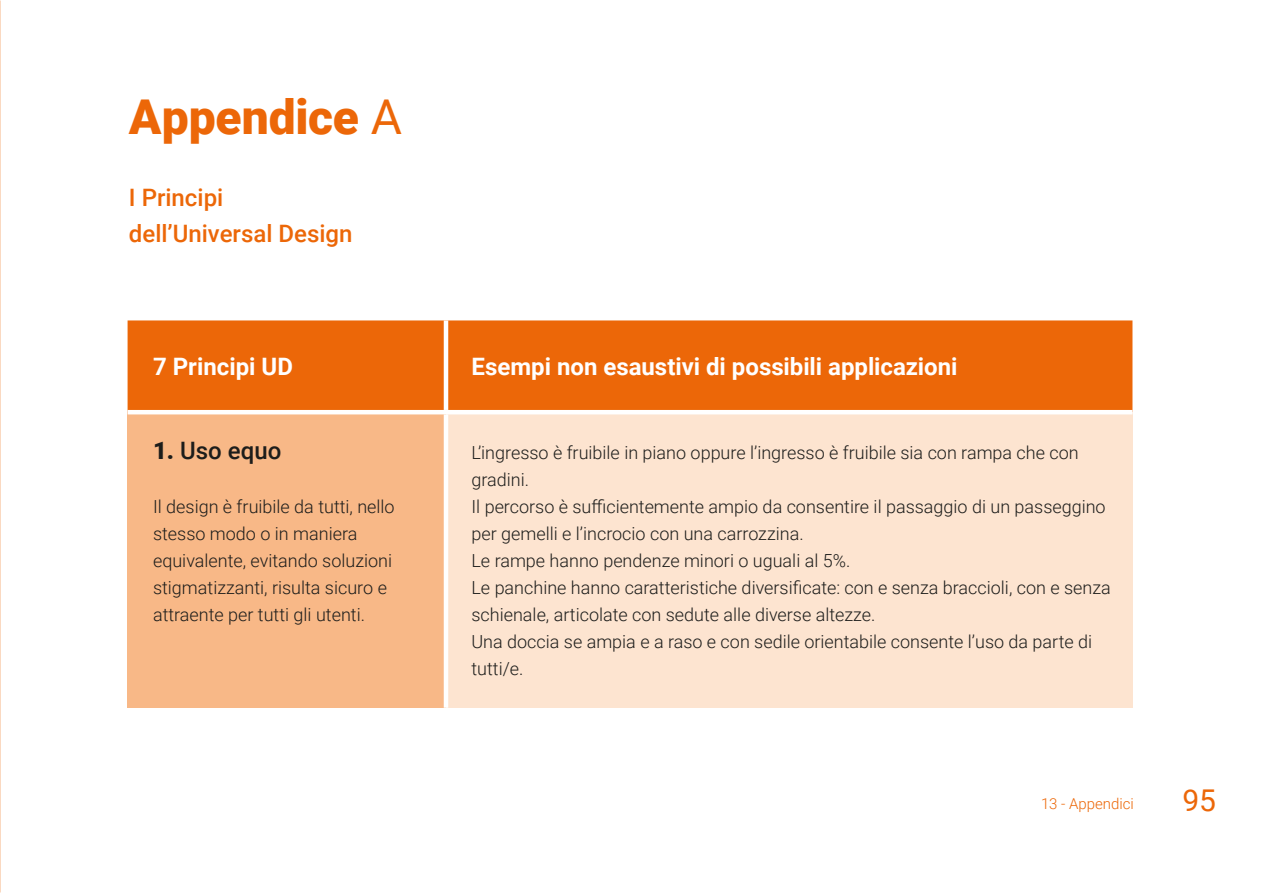
<style>
.page{position:relative;width:1263px;height:893px;background:#fff}
.page>*{position:absolute;margin:0;border:0;box-sizing:border-box;transform-origin:0 0}
.t1{font:900 48px "Roboto";letter-spacing:-.005em;color:#ec6708}
.t2{font:30px "Roboto";color:#ec6708}
.Paragrafo_TABELLA{font:700 24px "Roboto";color:#fff}
.t3{font:500 24px "Roboto";color:#ec6708}
.Paragrafo_TABELLA-2{font:500 24px "Roboto";color:#1d1d1b}
.Paragrafo_TABELLA-3{font:300 18px/27px "Roboto";color:#1d1d1b}
.t4{font:300 15px "Roboto";color:#ec6708}
.s1{font-weight:400}
.s2{font-weight:900}
</style>
<div class="page">
<div style="left:128px;top:320px;width:1004px;height:90px;background:#ec6708"></div>
<div style="left:128px;top:412px;width:318px;height:296px;background:#f8b887"></div>
<div style="left:446px;top:412px;width:686px;height:296px;background:#fde4d0"></div>
<hr style="left:444px;top:414px;width:4px;height:294px;background:#fff">
<hr style="left:444px;top:320px;width:4px;height:90px;background:#fff">
<hr style="left:128px;top:410px;width:318px;height:4px;background:#fff">
<hr style="left:446px;top:410px;width:686px;height:4px;background:#fff">
<p class="t1" style="left:129px;top:83px;width:275px">Appendice <span class="s1">A</span></p>
<p class="t3" style="left:129px;top:180px;width:96px">I Principi</p>
<p class="t3" style="left:129px;top:216px;width:225px">dell’Universal Design</p>
<p class="Paragrafo_TABELLA" style="left:153px;top:350px;width:141px">7 Principi UD</p>
<p class="Paragrafo_TABELLA" style="left:471px;top:350px;width:487px">Esempi non esaustivi di possibili applicazioni</p>
<p class="Paragrafo_TABELLA-2" style="left:153px;top:433px;width:130px"><span class="s2">1.</span> Uso equo</p>
<p class="Paragrafo_TABELLA-3" style="left:153px;top:492px;width:243px">Il design è fruibile da tutti, nello stesso modo o in maniera equivalente, evitando soluzioni stigmatizzanti, risulta sicuro e attraente per tutti gli utenti.</p>
<p class="Paragrafo_TABELLA-3" style="left:471px;top:438px;width:609px">L’ingresso è fruibile in piano oppure l’ingresso è fruibile sia con rampa che con gradini.</p>
<p class="Paragrafo_TABELLA-3" style="left:471px;top:492px;width:636px">Il percorso è sufficientemente ampio da consentire il passaggio di un passeggino per gemelli e l’incrocio con una carrozzina.</p>
<p class="Paragrafo_TABELLA-3" style="left:471px;top:546px;width:380px">Le rampe hanno pendenze minori o uguali al 5%.</p>
<p class="Paragrafo_TABELLA-3" style="left:471px;top:573px;width:641px">Le panchine hanno caratteristiche diversificate: con e senza braccioli, con e senza schienale, articolate con sedute alle diverse altezze.</p>
<p class="Paragrafo_TABELLA-3" style="left:471px;top:627px;width:622px">Una doccia se ampia e a raso e con sedile orientabile consente l’uso da parte di tutti/e.</p>
<p class="t4" style="left:1041px;top:793px;width:94px">13 - Appendici</p>
<h2 class="t2" style="left:1182px;top:779px;width:35px">95</h2>
</div>
